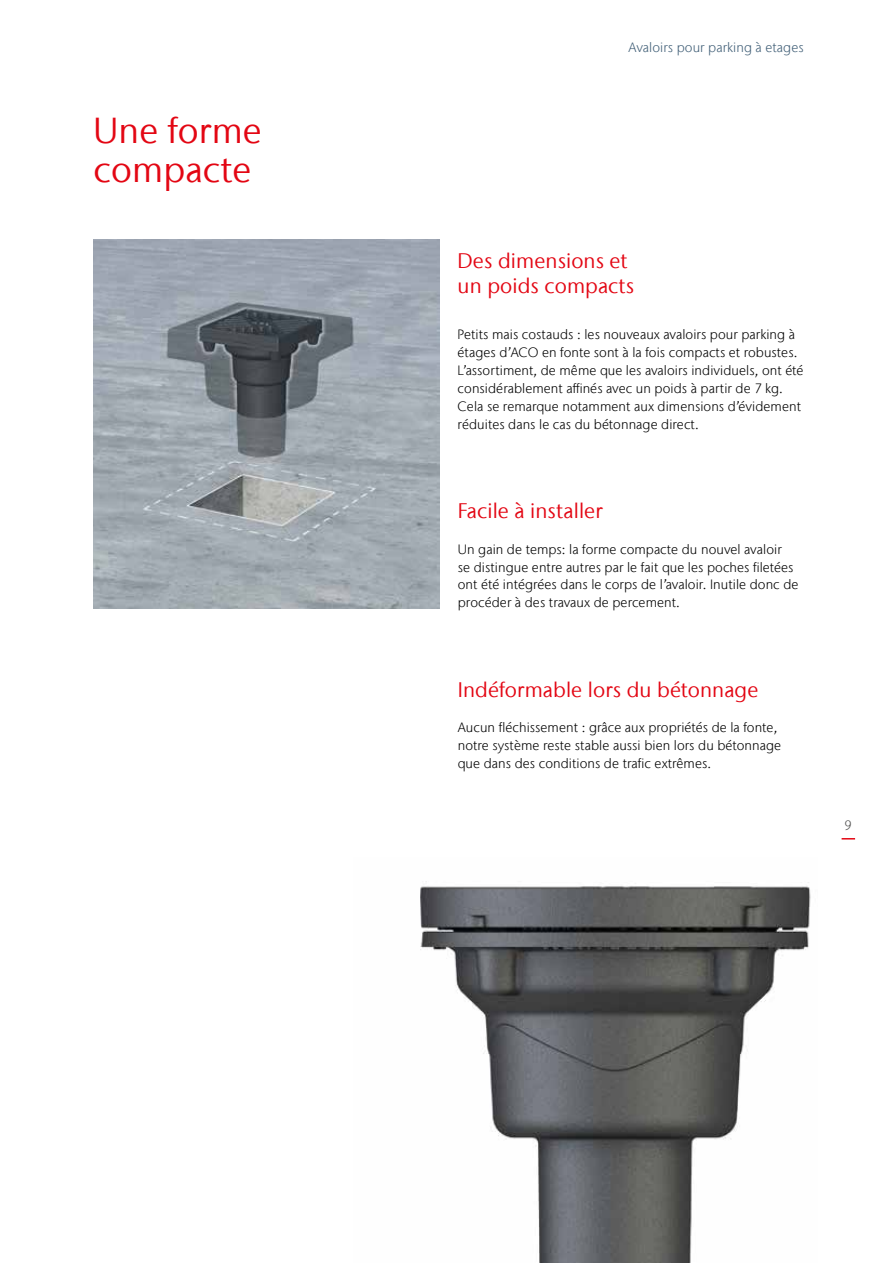
<style>
.page{position:relative;width:893px;height:1263px;background:#fff}
.page>*{position:absolute;margin:0;border:0;box-sizing:border-box;transform-origin:0 0}
.t1{font:36px/39.6px "Stone Sans IIITC Com";letter-spacing:.005em;color:#e30613}
.t2{font:21px/25.2px "Stone Sans IIITC Com";letter-spacing:.005em;color:#e30613}
.t3{font:300 13.5px/17.9px "Stone Sans IIITC Com";letter-spacing:.005em;color:#000}
.t4{font:300 13.5px "Stone Sans IIITC Com";letter-spacing:.005em;color:#415f77}
.t5{font:300 13.5px "Stone Sans IIITC Com";color:#575756}
</style>
<div class="page">
<img style="left:94px;top:239px;width:345px;height:369px">
<img style="left:420px;top:881px;width:391px;height:382px">
<svg style="left:842px;top:838px;width:13px;height:1px"></svg>
<h1 class="t1" style="left:94px;top:110px;width:170px">Une forme compacte</h1>
<p class="t4" style="left:629px;top:38px;width:177px">Avaloirs pour parking à etages</p>
<h2 class="t2" style="left:458px;top:248px;width:178px">Des dimensions et un poids compacts</h2>
<p class="t3" style="left:458px;top:326px;width:347px">Petits mais costauds : les nouveaux avaloirs pour parking à étages d’ACO en fonte sont à la fois compacts et robustes.<br>L’assortiment, de même que les avaloirs individuels, ont été considérablement affinés avec un poids à partir de 7 kg.<br>Cela se remarque notamment aux dimensions d’évidement réduites dans le cas du bétonnage direct.</p>
<h2 class="t2" style="left:458px;top:498px;width:146px">Facile à installer</h2>
<p class="t3" style="left:458px;top:540px;width:342px">Un gain de temps: la forme compacte du nouvel avaloir<br>se distingue entre autres par le fait que les poches filetées ont été intégrées dans le corps de l’avaloir. Inutile donc de procéder à des travaux de percement.</p>
<h2 class="t2" style="left:458px;top:676px;width:302px">Indéformable lors du bétonnage</h2>
<p class="t3" style="left:458px;top:718px;width:325px">Aucun fléchissement : grâce aux propriétés de la fonte, notre système reste stable aussi bien lors du bétonnage que dans des conditions de trafic extrêmes.</p>
<p class="t5" style="left:845px;top:816px;width:9px">9</p>
</div>
